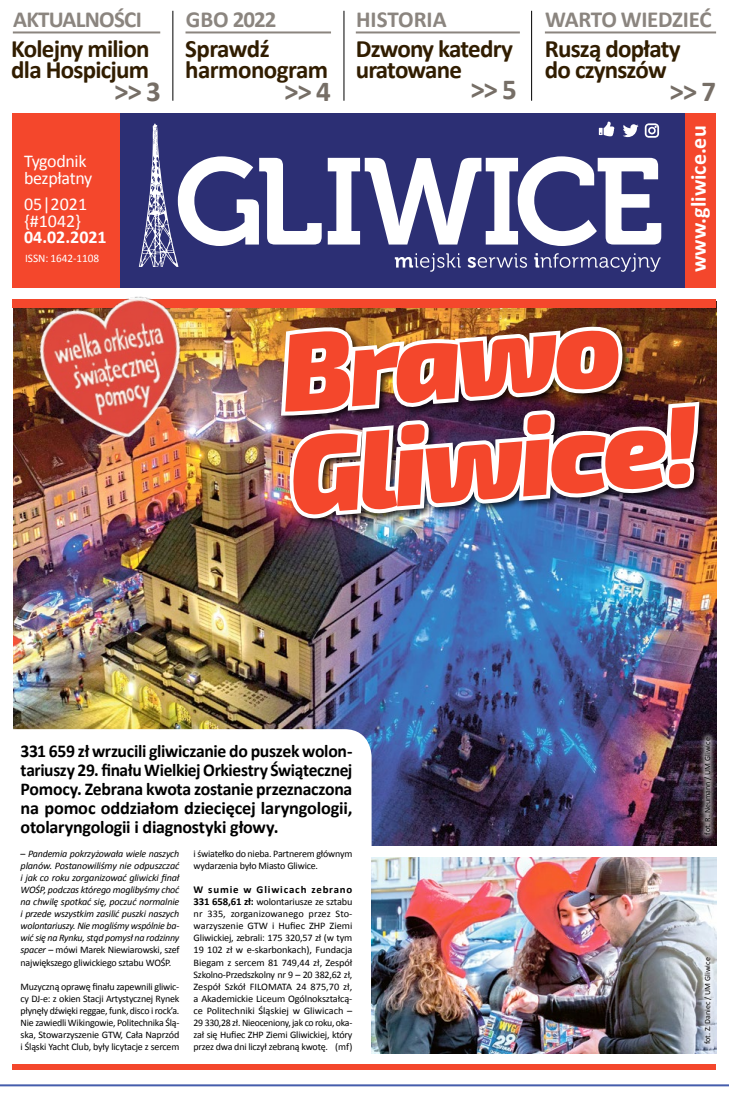
<style>
.page{position:relative;width:729px;height:1098px;background:#fff}
.page>*{position:absolute;margin:0;border:0;box-sizing:border-box;transform-origin:0 0}
.t1{font:italic 900 110px/103.8px "Exo 2.0";color:#f4472c}
.t2{font:700 29px "Calibri";color:#766e66}
.t3{font:700 25px/21px "Calibri";letter-spacing:-.03em;color:#311d00}
.t4{font:700 23px "Calibri";letter-spacing:-.03em;color:#8b857f}
.t5{font:700 23px "Calibri";color:#8b857f}
.t6{font:700 22px "Calibri";color:#fff}
.t7{font:700 18px/19px "Calibri";letter-spacing:-.015em;color:#000;text-align:justify}
.t8{font:18px/17px "Calibri";letter-spacing:-.02em;color:#fff}
.t9{font:18px/17px "Calibri";color:#fff}
.t10{font:700 18px "Calibri";color:#fff}
.t11{font:11.5px "Calibri";letter-spacing:-.005em;color:#fff}
.t12{font:700 10.5px "Calibri";letter-spacing:.08em;color:#000}
.t13{font:10px/12px "Calibri";letter-spacing:-.02em;color:#000;text-align:justify}
.t14{font:italic 10px/12px "Calibri";letter-spacing:-.02em;color:#000;text-align:justify}
.t15{font:8px "Calibri";color:#000}
.s1{font-style:normal}
.s2{font-weight:700;font-size:10.5px}
</style>
<div class="page">
<hr style="left:0;top:1083px;width:729px;height:2px;background:#455dac">
<div style="left:99px;top:113px;width:589px;height:174px;background:#2c2f74"></div>
<div style="left:685px;top:113px;width:31px;height:174px;background:#f4472c"></div>
<svg style="left:395px;top:253px;width:65px;height:19px"></svg>
<svg style="left:467px;top:253px;width:60px;height:15px"></svg>
<svg style="left:534px;top:253px;width:126px;height:19px"></svg>
<svg style="left:598px;top:121px;width:16px;height:15px"></svg>
<svg style="left:623px;top:124px;width:15px;height:13px"></svg>
<svg style="left:644px;top:123px;width:15px;height:15px"></svg>
<svg style="left:328px;top:156px;width:333px;height:90px"></svg>
<svg style="left:139px;top:124px;width:182px;height:142px"></svg>
<div style="left:13px;top:113px;width:107px;height:174px;background:#f4472c"></div>
<img style="left:13px;top:301px;width:703px;height:544px">
<svg style="left:12px;top:729px;width:359px;height:341px"></svg>
<div style="left:13px;top:1063px;width:702px;height:5px;background:#f4472c"></div>
<div style="left:13px;top:299px;width:702px;height:9px;background:#f4472c"></div>
<hr style="left:531px;top:11px;width:1px;height:90px;background:#000">
<hr style="left:343px;top:11px;width:1px;height:90px;background:#000">
<hr style="left:172px;top:11px;width:1px;height:90px;background:#000">
<hr style="left:185px;top:31px;width:146px;height:2px;background:#8b857f">
<hr style="left:13px;top:31px;width:147px;height:2px;background:#8b857f">
<hr style="left:356px;top:31px;width:164px;height:2px;background:#8b857f">
<hr style="left:545px;top:31px;width:171px;height:2px;background:#8b857f">
<div style="left:279px;top:325px;width:429px;height:202px;background:#000;opacity:.75"></div>
<img style="left:277px;top:322px;width:426px;height:198px">
<img style="left:371px;top:857px;width:345px;height:196px">
<div style="left:697px;top:731px;width:20px;height:109px;background:#fff;opacity:.75"></div>
<div style="left:697px;top:951px;width:20px;height:98px;background:#fff;opacity:.75"></div>
<img style="left:12px;top:266px;width:246px;height:213px">
<h3 class="t4" style="left:13px;top:4px;width:130px">aktualności</h3>
<h3 class="t4" style="left:186px;top:4px;width:92px">GBO 2022</h3>
<h3 class="t5" style="left:356px;top:4px;width:92px">historia</h3>
<h3 class="t3" style="left:185px;top:38px;width:145px">Sprawdź harmonogram</h3>
<h3 class="t3" style="left:11px;top:38px;width:140px">Kolejny milion dla Hospicjum</h3>
<h3 class="t3" style="left:355px;top:38px;width:159px">Dzwony katedry uratowane</h3>
<h2 class="t2" style="left:114px;top:72px;width:48px">&gt;&gt; 3</h2>
<h2 class="t2" style="left:284px;top:72px;width:48px">&gt;&gt; 4</h2>
<h2 class="t2" style="left:470px;top:71px;width:48px">&gt;&gt; 5</h2>
<h3 class="t8" style="left:24px;top:152px;width:70px">Tygodnik bezpłatny</h3>
<h3 class="t9" style="left:24px;top:195px;width:65px">05|2021 {#1042}</h3>
<h3 class="t10" style="left:24px;top:225px;width:84px">04.02.2021</h3>
<p class="t11" style="left:25px;top:251px;width:76px">ISSN: 1642-1108</p>
<h3 class="t4" style="left:545px;top:4px;width:34px">WARTO</h3>
<h3 class="t4" style="left:620px;top:4px;width:92px">WIEDZIEĆ</h3>
<h3 class="t3" style="left:544px;top:38px;width:137px">Ruszą dopłaty do czynszów</h3>
<h2 class="t2" style="left:669px;top:72px;width:48px">&gt;&gt; 7</h2>
<h3 class="t6" style="left:684px;top:272px;width:148px;rotate:-90deg">www.gliwice.eu</h3>
<h1 class="t1" style="left:275px;top:325px;width:412px;rotate:-5deg">Brawo<br>Gliwice!</h1>
<h3 class="t7" style="left:21px;top:741px;width:333px">331 659 zł wrzucili gliwiczanie do puszek wolon&shy;tariuszy 29. finału Wielkiej Orkiestry Świątecznej Pomocy. Zebrana kwota zostanie przeznaczona na pomoc oddziałom dziecięcej laryngologii, otolaryngologii i diagnostyki głowy.</h3>
<p class="t15" style="left:702px;top:834px;width:99px;rotate:-90deg">fot. R. Neumann / UM Gliwice</p>
<p class="t14" style="left:21px;top:847px;width:160px"><span class="s1">–</span> Pandemia pokrzyżowała wiele naszych planów. Postanowiliśmy nie odpuszczać i jak co roku zorganizować gliwicki finał WOŚP, podczas którego moglibyśmy choć na chwilę spotkać się, poczuć normalnie i przede wszystkim zasilić puszki naszych wolontariuszy. Nie mogliśmy wspólnie ba&shy;wić się na Rynku, stąd pomysł na rodzinny spacer <span class="s1">– mówi Marek Niewiarowski, szef największego gliwickiego sztabu WOŚP.</span></p>
<p class="t13" style="left:21px;top:979px;width:160px">Muzyczną oprawę finału zapewnili gliwic&shy;cy DJ-e: z okien Stacji Artystycznej Rynek płynęły dźwięki reggae, funk, disco i rock’a.<br>Nie zawiedli Wikingowie, Politechnika Ślą&shy;ska, Stowarzyszenie GTW, Cała Naprzód i Śląski Yacht Club, były licytacje z sercem</p>
<p class="t13" style="left:193px;top:847px;width:160px">i światełko do nieba. Partnerem głównym wydarzenia było Miasto Gliwice.</p>
<p class="t12" style="left:193px;top:882px;width:160px">W sumie w Gliwicach zebrano</p>
<p class="t13" style="left:193px;top:895px;width:160px"><span class="s2">331 658,61 zł:</span> wolontariusze ze sztabu nr 335, zorganizowanego przez Sto&shy;warzyszenie GTW i Hufiec ZHP Ziemi Gliwickiej, zebrali: 175 320,57 zł (w tym 19 102 zł w e-skarbonkach), Fundacja Biegam z sercem 81 749,44 zł, Zespół Szkolno-Przedszkolny nr 9 – 20 382,62 zł, Zespół Szkół FILOMATA 24 875,70 zł, a Akademickie Liceum Ogólnokształcą&shy;ce Politechniki Śląskiej w Gliwicach – 29 330,28 zł. Nieoceniony, jak co roku, oka&shy;zał się Hufiec ZHP Ziemi Gliwickiej, który przez dwa dni liczył zebraną kwotę. (mf)</p>
<p class="t15" style="left:702px;top:1043px;width:88px;rotate:-90deg">fot. Z. Daniec / UM Gliwice</p>
</div>
